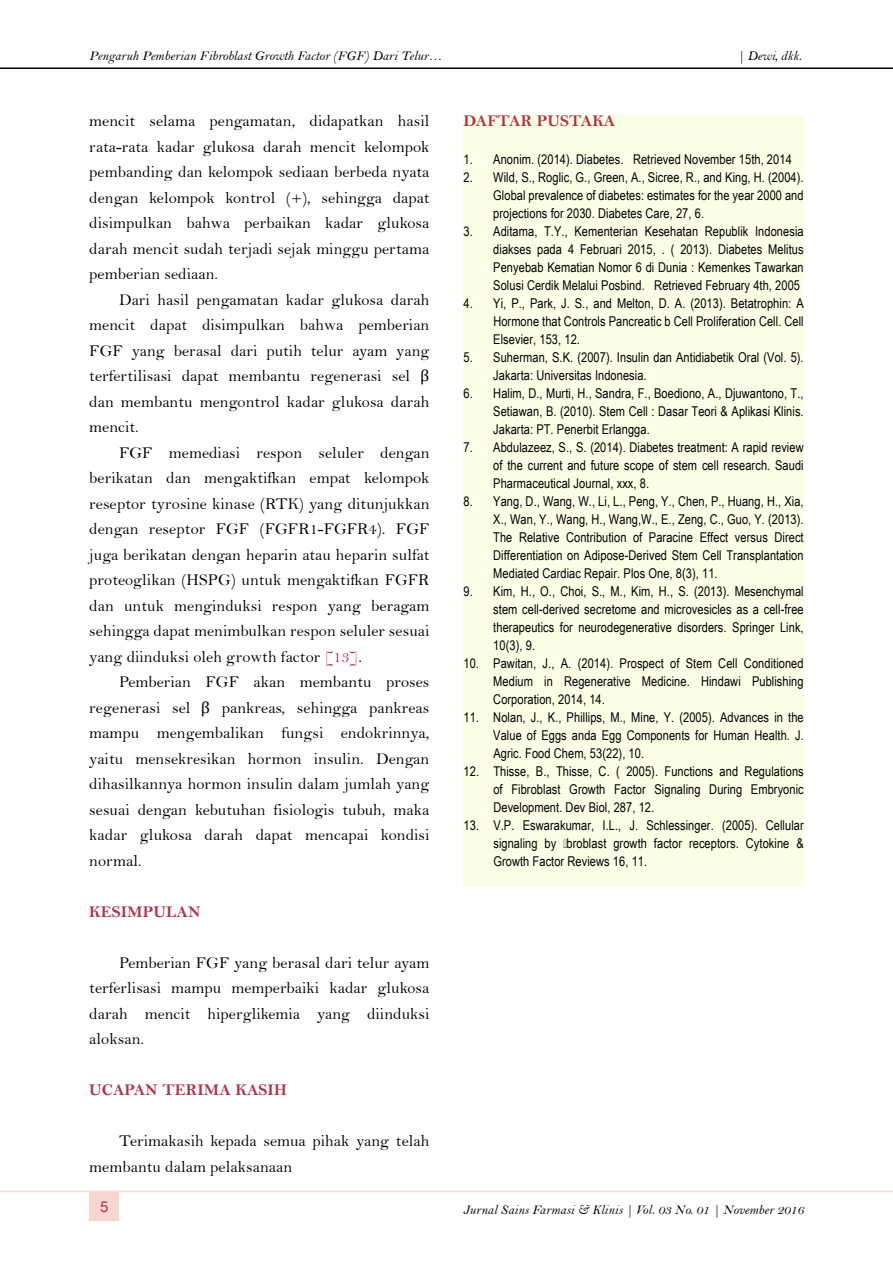
<style>
.page{position:relative;width:893px;height:1263px;background:#fff}
.page>*{position:absolute;margin:0;border:0;box-sizing:border-box;transform-origin:0 0}
.t1{font:16.5px/25.5px "Bell";letter-spacing:.005em;color:#000;text-align:justify}
.t2{font:16.5px "Bell MT Bold";letter-spacing:.005em;color:#b23347}
.t3{font:15px "Arial";color:#b23347}
.t4{font:13.5px/18px "Arial Narrow Special G1";letter-spacing:.005em;color:#000;text-align:justify}
.t5{font:13.5px "Bell MT Italic";color:#000}
.s1{font-family:"Cambria"}
.s2{color:#b23347}
</style>
<div class="page">
<hr style="left:0;top:67px;width:893px;height:2px;background:#000">
<hr style="left:0;top:1191px;width:893px;height:1px;background:#f8d6d2">
<div style="left:89px;top:1191px;width:30px;height:30px;background:#f8d6d2"></div>
<div style="left:463px;top:115px;width:341px;height:772px;background:#fbffe5"></div>
<p class="t5" style="left:89px;top:48px;width:354px">Pengaruh Pemberian Fibroblast Growth Factor (FGF) Dari Telur…</p>
<p class="t5" style="left:737px;top:48px;width:66px">| Dewi, dkk.</p>
<p class="t1" style="left:89px;top:108px;width:342px">mencit selama pengamatan, didapatkan hasil rata-rata kadar glukosa darah mencit kelompok pembanding dan kelompok sediaan berbeda nyata dengan kelompok kontrol (+), sehingga dapat disimpulkan bahwa perbaikan kadar glukosa darah mencit sudah terjadi sejak minggu pertama pemberian sediaan.</p>
<p class="t1" style="left:89px;top:287px;width:342px;text-indent:30px">Dari hasil pengamatan kadar glukosa darah mencit dapat disimpulkan bahwa pemberian FGF yang berasal dari putih telur ayam yang terfertilisasi dapat membantu regenerasi sel <span class="s1">β </span>dan membantu mengontrol kadar glukosa darah mencit.</p>
<p class="t1" style="left:89px;top:440px;width:342px;text-indent:30px">FGF memediasi respon seluler dengan berikatan dan mengaktifkan empat kelompok reseptor tyrosine kinase (RTK) yang ditunjukkan dengan reseptor FGF (FGFR1-FGFR4). FGF juga berikatan dengan heparin atau heparin sulfat proteoglikan (HSPG) untuk mengaktifkan FGFR dan untuk menginduksi respon yang beragam sehingga dapat menimbulkan respon seluler sesuai yang diinduksi oleh growth factor <span class="s2">[13]</span>.</p>
<p class="t1" style="left:89px;top:669px;width:342px;text-indent:30px">Pemberian FGF akan membantu proses regenerasi sel <span class="s1">β</span> pankreas, sehingga pankreas mampu mengembalikan fungsi endokrinnya, yaitu mensekresikan hormon insulin. Dengan dihasilkannya hormon insulin dalam jumlah yang sesuai dengan kebutuhan fisiologis tubuh, maka kadar glukosa darah dapat mencapai kondisi normal.</p>
<p class="t2" style="left:89px;top:901px;width:113px">KESIMPULAN</p>
<p class="t1" style="left:89px;top:949px;width:342px;text-indent:30px">Pemberian FGF yang berasal dari telur ayam terferlisasi mampu memperbaiki kadar glukosa darah mencit hiperglikemia yang diinduksi aloksan.</p>
<p class="t2" style="left:89px;top:1080px;width:199px">UCAPAN TERIMA KASIH</p>
<p class="t1" style="left:89px;top:1128px;width:342px;text-indent:30px">Terimakasih kepada semua pihak yang telah membantu dalam pelaksanaan</p>
<p class="t2" style="left:463px;top:111px;width:153px">DAFTAR PUSTAKA</p>
<p class="t4" style="left:463px;top:149px;width:330px">1. Anonim. (2014). Diabetes. Retrieved November 15th, 2014</p>
<p class="t4" style="left:493px;top:167px;width:312px;text-indent:-30px">2. Wild, S., Roglic, G., Green, A., Sicree, R., and King, H. (2004).<br>Global prevalence of diabetes: estimates for the year 2000 and projections for 2030. Diabetes Care, 27, 6.</p>
<p class="t4" style="left:493px;top:221px;width:312px;text-indent:-30px">3. Aditama, T.Y., Kementerian Kesehatan Republik Indonesia diakses pada 4 Februari 2015, . ( 2013). Diabetes Melitus Penyebab Kematian Nomor 6 di Dunia : Kemenkes Tawarkan Solusi Cerdik Melalui Posbind. Retrieved February 4th, 2005</p>
<p class="t4" style="left:493px;top:293px;width:312px;text-indent:-30px">4. Yi, P., Park, J. S., and Melton, D. A. (2013). Betatrophin: A Hormone that Controls Pancreatic b Cell Proliferation Cell. Cell Elsevier, 153, 12.</p>
<p class="t4" style="left:493px;top:347px;width:312px;text-indent:-30px">5. Suherman, S.K. (2007). Insulin dan Antidiabetik Oral (Vol. 5).<br>Jakarta: Universitas Indonesia.</p>
<p class="t4" style="left:493px;top:383px;width:312px;text-indent:-30px">6. Halim, D., Murti, H., Sandra, F., Boediono, A., Djuwantono, T., Setiawan, B. (2010). Stem Cell : Dasar Teori &amp; Aplikasi Klinis.<br>Jakarta: PT. Penerbit Erlangga.</p>
<p class="t4" style="left:493px;top:437px;width:312px;text-indent:-30px">7. Abdulazeez, S., S. (2014). Diabetes treatment: A rapid review of the current and future scope of stem cell research. Saudi Pharmaceutical Journal, xxx, 8.</p>
<p class="t4" style="left:493px;top:491px;width:312px;text-indent:-30px">8. Yang, D., Wang, W., Li, L., Peng, Y., Chen, P., Huang, H., Xia, X., Wan, Y., Wang, H., Wang,W., E., Zeng, C., Guo, Y. (2013).<br>The Relative Contribution of Paracine Effect versus Direct Differentiation on Adipose-Derived Stem Cell Transplantation Mediated Cardiac Repair. Plos One, 8(3), 11.</p>
<p class="t4" style="left:493px;top:581px;width:312px;text-indent:-30px">9. Kim, H., O., Choi, S., M., Kim, H., S. (2013). Mesenchymal stem cell-derived secretome and microvesicles as a cell-free therapeutics for neurodegenerative disorders. Springer Link, 10(3), 9.</p>
<p class="t4" style="left:493px;top:653px;width:312px;text-indent:-30px">10. Pawitan, J., A. (2014). Prospect of Stem Cell Conditioned Medium in Regenerative Medicine. Hindawi Publishing Corporation, 2014, 14.</p>
<p class="t4" style="left:493px;top:707px;width:312px;text-indent:-30px">11. Nolan, J., K., Phillips, M., Mine, Y. (2005). Advances in the Value of Eggs anda Egg Components for Human Health. J.<br>Agric. Food Chem, 53(22), 10.</p>
<p class="t4" style="left:493px;top:761px;width:312px;text-indent:-30px">12. Thisse, B., Thisse, C. ( 2005). Functions and Regulations of Fibroblast Growth Factor Signaling During Embryonic Development. Dev Biol, 287, 12.</p>
<p class="t4" style="left:493px;top:815px;width:312px;text-indent:-30px">13. V.P. Eswarakumar, I.L., J. Schlessinger. (2005). Cellular signaling by fibroblast growth factor receptors. Cytokine &amp; Growth Factor Reviews 16, 11.</p>
<p class="t3" style="left:100px;top:1196px;width:10px">5</p>
<p class="t5" style="left:463px;top:1202px;width:342px">Jurnal Sains Farmasi &amp; Klinis | Vol. 03 No. 01 | November 2016</p>
</div>
